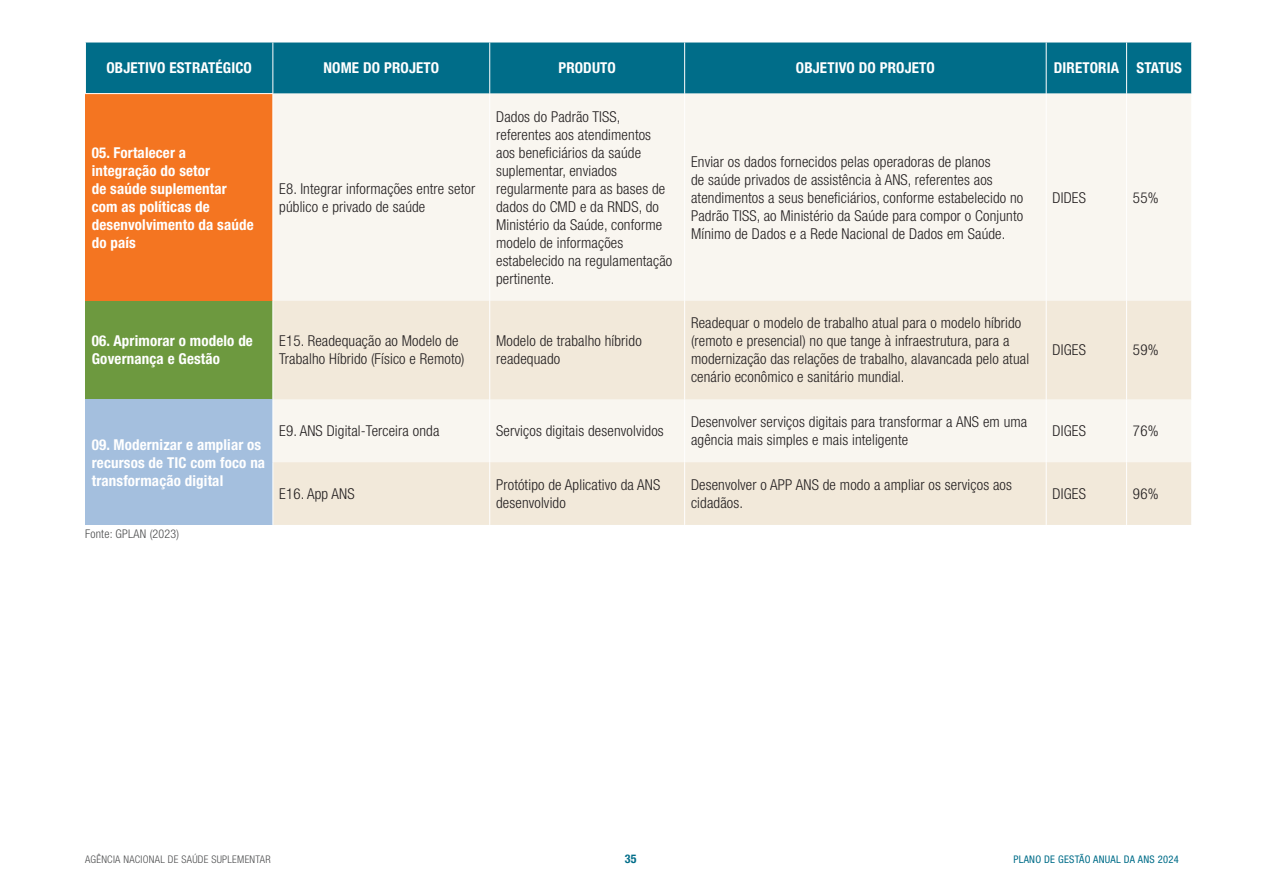
<style>
.page{position:relative;width:1263px;height:893px;background:#fff}
.page>*{position:absolute;margin:0;border:0;box-sizing:border-box;transform-origin:0 0}
.t1{font:300 condensed 15px/18px "Helvetica Neue LT Std";letter-spacing:.01em;color:#231f20}
.t2{font:700 condensed 15px/18px "Helvetica Neue LT Std";letter-spacing:.01em;color:#fff}
.t3{font:300 condensed 12px "Helvetica Neue LT Std";letter-spacing:.02em;color:#4b4c4d}
.t4{font:700 condensed 12px "Helvetica Neue LT Std";color:#006d89}
.t5{font:300 condensed 10.5px "Helvetica Neue LT Std";letter-spacing:.025em;color:#4b4c4d}
.t6{font:condensed 10.5px "Helvetica Neue LT Std";letter-spacing:.025em;color:#006d89}
</style>
<div class="page">
<div style="left:86px;top:43px;width:1105px;height:51px;background:#006d89"></div>
<div style="left:85px;top:94px;width:188px;height:207px;background:#f47521"></div>
<div style="left:273px;top:94px;width:918px;height:207px;background:#f9f6f0"></div>
<div style="left:85px;top:301px;width:188px;height:98px;background:#6d993f"></div>
<svg style="left:273px;top:301px;width:918px;height:224px;fill:#f2e9da"></svg>
<div style="left:85px;top:399px;width:188px;height:126px;background:#a4bfde"></div>
<hr style="left:272px;top:43px;width:1px;height:50px;background:#fff">
<hr style="left:489px;top:43px;width:1px;height:51px;background:#fff">
<hr style="left:684px;top:43px;width:1px;height:51px;background:#fff">
<hr style="left:1046px;top:43px;width:1px;height:51px;background:#fff">
<hr style="left:1126px;top:43px;width:1px;height:51px;background:#fff">
<hr style="left:272px;top:94px;width:1px;height:207px;background:#fff">
<hr style="left:489px;top:94px;width:1px;height:207px;background:#fff">
<hr style="left:684px;top:94px;width:1px;height:207px;background:#fff">
<hr style="left:1046px;top:94px;width:1px;height:207px;background:#fff">
<hr style="left:1126px;top:94px;width:1px;height:207px;background:#fff">
<hr style="left:272px;top:301px;width:1px;height:98px;background:#fff">
<hr style="left:489px;top:301px;width:1px;height:98px;background:#fff">
<hr style="left:684px;top:301px;width:1px;height:98px;background:#fff">
<hr style="left:1046px;top:301px;width:1px;height:98px;background:#fff">
<hr style="left:1126px;top:301px;width:1px;height:98px;background:#fff">
<hr style="left:272px;top:399px;width:1px;height:63px;background:#fff">
<hr style="left:489px;top:399px;width:1px;height:63px;background:#fff">
<hr style="left:684px;top:399px;width:1px;height:63px;background:#fff">
<hr style="left:1046px;top:399px;width:1px;height:63px;background:#fff">
<hr style="left:1126px;top:399px;width:1px;height:63px;background:#fff">
<hr style="left:272px;top:462px;width:1px;height:63px;background:#fff">
<hr style="left:489px;top:462px;width:1px;height:63px;background:#fff">
<hr style="left:684px;top:462px;width:1px;height:63px;background:#fff">
<hr style="left:1046px;top:462px;width:1px;height:63px;background:#fff">
<hr style="left:1126px;top:462px;width:1px;height:63px;background:#fff">
<hr style="left:85px;top:93px;width:188px;height:1px;background:#fff">
<p class="t2" style="left:106px;top:59px;width:147px">OBJETIVO ESTRATÉGICO</p>
<p class="t2" style="left:323px;top:59px;width:117px">NOME DO PROJETO</p>
<p class="t2" style="left:558px;top:59px;width:59px">PRODUTO</p>
<p class="t2" style="left:796px;top:59px;width:141px">OBJETIVO DO PROJETO</p>
<p class="t2" style="left:1054px;top:59px;width:130px">DIRETORIA STATUS</p>
<p class="t2" style="left:92px;top:143px;width:163px">05. Fortalecer a integração do setor<br>de saúde suplementar com as políticas de desenvolvimento da saúde do país</p>
<p class="t1" style="left:279px;top:179px;width:197px">E8. Integrar informações entre setor público e privado de saúde</p>
<p class="t1" style="left:496px;top:107px;width:178px">Dados do Padrão TISS, referentes aos atendimentos aos beneficiários da saúde suplementar, enviados regularmente para as bases de dados do CMD e da RNDS, do<br>Ministério da Saúde, conforme modelo de informações estabelecido na regulamentação pertinente.</p>
<p class="t2" style="left:92px;top:332px;width:163px">06. Aprimorar o modelo de<br>Governança e Gestão</p>
<p class="t1" style="left:279px;top:332px;width:187px">E15. Readequação ao Modelo de<br>Trabalho Híbrido (Físico e Remoto)</p>
<p class="t1" style="left:496px;top:332px;width:147px">Modelo de trabalho híbrido readequado</p>
<p class="t1" style="left:691px;top:152px;width:334px">Enviar os dados fornecidos pelas operadoras de planos<br>de saúde privados de assistência à ANS, referentes aos atendimentos a seus beneficiários, conforme estabelecido no Padrão TISS, ao Ministério da Saúde para compor o Conjunto Mínimo de Dados e a Rede Nacional de Dados em Saúde.</p>
<p class="t1" style="left:691px;top:314px;width:340px">Readequar o modelo de trabalho atual para o modelo híbrido (remoto e presencial) no que tange à infraestrutura, para a modernização das relações de trabalho, alavancada pelo atual cenário econômico e sanitário mundial.</p>
<p class="t1" style="left:1052px;top:188px;width:35px">DIDES</p>
<p class="t1" style="left:1133px;top:188px;width:27px">55%</p>
<p class="t1" style="left:1052px;top:341px;width:35px">DIGES</p>
<p class="t1" style="left:1133px;top:341px;width:27px">59%</p>
<p class="t2" style="left:92px;top:435px;width:175px">09. Modernizar e ampliar os recursos de TIC com foco na transformação digital</p>
<p class="t3" style="left:85px;top:526px;width:96px">Fonte: GPLAN (2023)</p>
<p class="t1" style="left:279px;top:422px;width:162px">E9. ANS Digital-Terceira onda</p>
<p class="t1" style="left:496px;top:422px;width:169px">Serviços digitais desenvolvidos</p>
<p class="t1" style="left:691px;top:413px;width:338px">Desenvolver serviços digitais para transformar a ANS em uma agência mais simples e mais inteligente</p>
<p class="t1" style="left:1052px;top:422px;width:35px">DIGES</p>
<p class="t1" style="left:1133px;top:422px;width:27px">76%</p>
<p class="t1" style="left:279px;top:484px;width:77px">E16. App ANS</p>
<p class="t1" style="left:496px;top:475px;width:166px">Protótipo de Aplicativo da ANS desenvolvido</p>
<p class="t1" style="left:691px;top:475px;width:322px">Desenvolver o APP ANS de modo a ampliar os serviços aos cidadãos.</p>
<p class="t1" style="left:1052px;top:484px;width:35px">DIGES</p>
<p class="t1" style="left:1133px;top:484px;width:27px">96%</p>
<p class="t5" style="left:85px;top:853px;width:187px">AGÊNCIA NACIONAL DE SAÚDE SUPLEMENTAR</p>
<p class="t4" style="left:625px;top:851px;width:13px">35</p>
<p class="t6" style="left:1013px;top:853px;width:167px">PLANO DE GESTÃO ANUAL DA ANS 2024</p>
</div>
